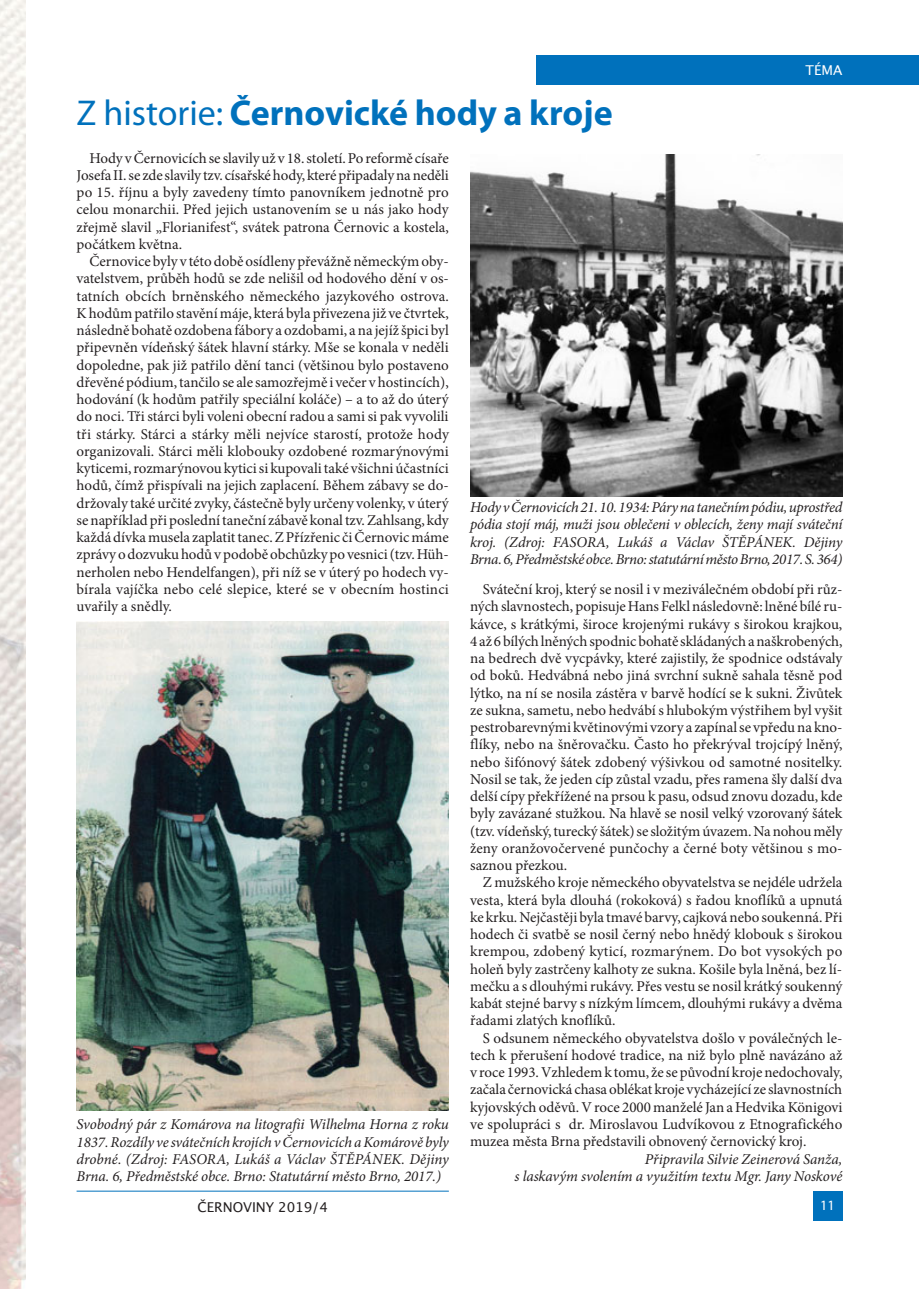
<style>
.page{position:relative;width:919px;height:1289px;background:#fff}
.page>*{position:absolute;margin:0;border:0;box-sizing:border-box;transform-origin:0 0}
.t1{font:700 36px "Myriad Pro";color:#0071bc}
.t2{font:15px/17.2px "Minion Pro";color:#231f20;text-align:justify}
.t3{font:italic 15px/17.2px "Minion Pro";letter-spacing:-.01em;color:#231f20;text-align:justify}
.t4{font:14.25px "Myriad Pro";color:#fff}
.t5{font:13.5px "Lucida Grande";color:#231f20}
.t6{font:13.5px "Lucida Grande";color:#fff}
.s1{font-weight:400}
</style>
<div class="page">
<hr style="left:77px;top:1190px;width:372px;height:1px;background:#0071bc">
<div style="left:536px;top:55px;width:382px;height:30px;background:#0071bc"></div>
<div style="left:812px;top:1191px;width:30px;height:29px;background:#0071bc"></div>
<img style="left:0;top:0;width:26px;height:1288px">
<img style="left:470px;top:154px;width:372px;height:342px">
<img style="left:77px;top:621px;width:372px;height:489px">
<p class="t6" style="left:805px;top:63px;width:38px">TÉMA</p>
<h1 class="t1" style="left:77px;top:99px;width:537px"><span class="s1">Z historie:</span> Černovické hody a kroje</h1>
<p class="t2" style="left:77px;top:150px;width:374px;text-indent:13px">Hody v Černovicích se slavily už v 18. století. Po reformě císaře Josefa II. se zde slavily tzv. císařské hody, které připadaly na neděli po 15. říjnu a byly zavedeny tímto panovníkem jednotně pro celou monarchii. Před jejich ustanovením se u nás jako hody zřejmě slavil „Florianifest“, svátek patrona Černovic a kostela, počátkem května.</p>
<p class="t2" style="left:77px;top:254px;width:374px;text-indent:13px">Černovice byly v této době osídleny převážně německým oby&shy;vatelstvem, průběh hodů se zde nelišil od hodového dění v os&shy;tatních obcích brněnského německého jazykového ostrova.<br>K hodům patřilo stavění máje, která byla přivezena již ve čtvrtek, následně bohatě ozdobena fábory a ozdobami, a na jejíž špici byl připevněn vídeňský šátek hlavní stárky. Mše se konala v neděli dopoledne, pak již patřilo dění tanci (většinou bylo postaveno dřevěné pódium, tančilo se ale samozřejmě i večer v hostincích), hodování (k hodům patřily speciální koláče) – a to až do úterý do noci. Tři stárci byli voleni obecní radou a sami si pak vyvolili tři stárky. Stárci a stárky měli nejvíce starostí, protože hody organizovali. Stárci měli klobouky ozdobené rozmarýnovými kyticemi, rozmarýnovou kytici si kupovali také všichni účastníci hodů, čímž přispívali na jejich zaplacení. Během zábavy se do&shy;držovaly také určité zvyky, částečně byly určeny volenky, v úterý se například při poslední taneční zábavě konal tzv. Zahlsang, kdy každá dívka musela zaplatit tanec. Z Přízřenic či Černovic máme zprávy o dozvuku hodů v podobě obchůzky po vesnici (tzv. Hüh&shy;nerholen nebo Hendelfangen), při níž se v úterý po hodech vy&shy;bírala vajíčka nebo celé slepice, které se v obecním hostinci uvařily a snědly.</p>
<p class="t3" style="left:470px;top:500px;width:374px">Hody v Černovicích 21. 10. 1934: Páry na tanečním pódiu, uprostřed pódia stojí máj, muži jsou oblečeni v oblecích, ženy mají sváteční kroj. (Zdroj: FASORA, Lukáš a Václav ŠTĚPÁNEK. Dějiny Brna. 6, Předměstské obce. Brno: statutární město Brno, 2017. S. 364)</p>
<p class="t2" style="left:470px;top:582px;width:374px;text-indent:13px">Sváteční kroj, který se nosil i v meziválečném období při růz&shy;ných slavnostech, popisuje Hans Felkl následovně: lněné bílé ru&shy;kávce, s krátkými, široce krojenými rukávy s širokou krajkou, 4 až 6 bílých lněných spodnic bohatě skládaných a naškrobených, na bedrech dvě vycpávky, které zajistily, že spodnice odstávaly od boků. Hedvábná nebo jiná svrchní sukně sahala těsně pod lýtko, na ní se nosila zástěra v barvě hodící se k sukni. Živůtek ze sukna, sametu, nebo hedvábí s hlubokým výstřihem byl vyšit pestrobarevnými květinovými vzory a zapínal se vpředu na kno&shy;flíky, nebo na šněrovačku. Často ho překrýval trojcípý lněný, nebo šifónový šátek zdobený výšivkou od samotné nositelky.<br>Nosil se tak, že jeden cíp zůstal vzadu, přes ramena šly další dva delší cípy překřížené na prsou k pasu, odsud znovu dozadu, kde byly zavázané stužkou. Na hlavě se nosil velký vzorovaný šátek (tzv. vídeňský, turecký šátek) se složitým úvazem. Na nohou měly ženy oranžovočervené punčochy a černé boty většinou s mo&shy;saznou přezkou.</p>
<p class="t2" style="left:470px;top:875px;width:374px;text-indent:13px">Z mužského kroje německého obyvatelstva se nejdéle udržela vesta, která byla dlouhá (rokoková) s řadou knoflíků a upnutá ke krku. Nejčastěji byla tmavé barvy, cajková nebo soukenná. Při hodech či svatbě se nosil černý nebo hnědý klobouk s širokou krempou, zdobený kyticí, rozmarýnem. Do bot vysokých po holeň byly zastrčeny kalhoty ze sukna. Košile byla lněná, bez lí&shy;mečku a s dlouhými rukávy. Přes vestu se nosil krátký soukenný kabát stejné barvy s nízkým límcem, dlouhými rukávy a dvěma řadami zlatých knoflíků.</p>
<p class="t2" style="left:470px;top:1030px;width:374px;text-indent:13px">S odsunem německého obyvatelstva došlo v poválečných le&shy;tech k přerušení hodové tradice, na niž bylo plně navázáno až v roce 1993. Vzhledem k tomu, že se původní kroje nedochovaly, začala černovická chasa oblékat kroje vycházející ze slavnostních kyjovských oděvů. V roce 2000 manželé Jan a Hedvika Königovi ve spolupráci s dr. Miroslavou Ludvíkovou z Etnografického muzea města Brna představili obnovený černovický kroj.</p>
<p class="t3" style="left:514px;top:1151px;width:329px;text-align:right">Připravila Silvie Zeinerová Sanža,<br>s laskavým svolením a využitím textu Mgr. Jany Noskové</p>
<p class="t3" style="left:77px;top:1117px;width:374px">Svobodný pár z Komárova na litografii Wilhelma Horna z roku 1837. Rozdíly ve svátečních krojích v Černovicích a Komárově byly drobné. (Zdroj: FASORA, Lukáš a Václav ŠTĚPÁNEK. Dějiny Brna. 6, Předměstské obce. Brno: Statutární město Brno, 2017.)</p>
<p class="t5" style="left:197px;top:1198px;width:132px">ČERNOVINY 2019/4</p>
<p class="t4" style="left:820px;top:1199px;width:16px">11</p>
</div>
